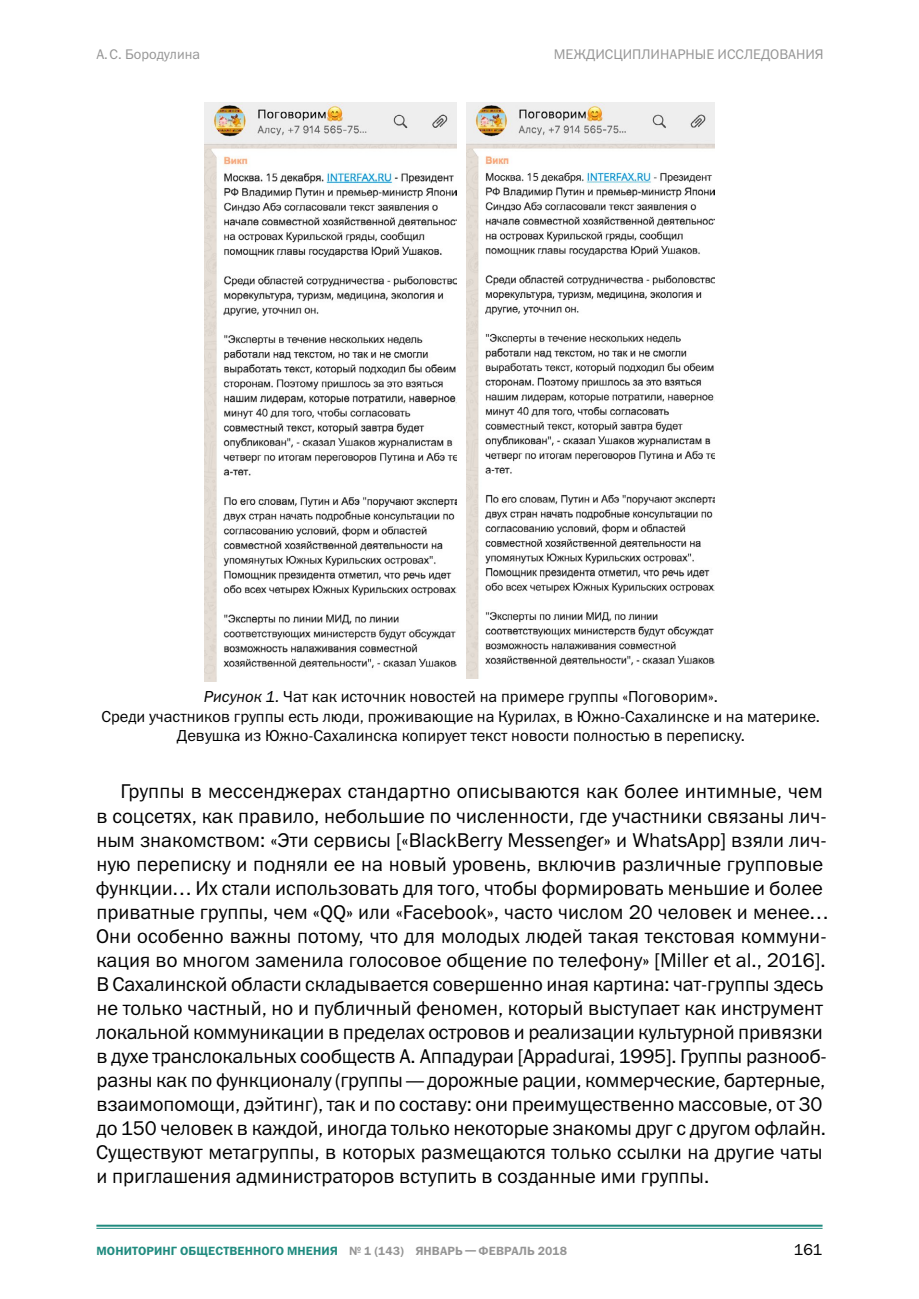
<style>
.page{position:relative;width:919px;height:1299px;background:#fff}
.page>*{position:absolute;margin:0;border:0;box-sizing:border-box;transform-origin:0 0}
.GENERAL_TEXT{font:20px/24px "Franklin Gothic ITC";color:#000}
.Picture_number_and_t{font:16px/19.2px "Franklin Gothic ITC";color:#000;text-align:center}
.t1{font:14px "Franklin Gothic ITC";color:#959595}
.t2{font:600 12px "Franklin Gothic ITC";letter-spacing:.01em;color:#208b7f}
.t3{font:600 12px "Franklin Gothic ITC";letter-spacing:.005em;color:#959595}
.s1{font-style:italic}
.s2{color:#959595}
</style>
<div class="page">
<hr style="left:96px;top:1224px;width:726px;height:2px;background:#208b7f">
<hr style="left:96px;top:1227px;width:726px;height:1px;background:#208b7f">
<img style="left:204px;top:102px;width:252px;height:579px">
<img style="left:466px;top:102px;width:248px;height:576px">
<p class="t1" style="left:96px;top:46px;width:105px">А.С. Бородулина</p>
<p class="t1" style="left:553px;top:46px;width:271px">МЕЖДИСЦИПЛИНАРНЫЕ ИССЛЕДОВАНИЯ</p>
<p class="Picture_number_and_t" style="left:101px;top:687px;width:720px"><span class="s1">Рисунок 1.</span> Чат как источник новостей на примере группы «Поговорим».<br>Среди участников группы есть люди, проживающие на Курилах, в Южно-Сахалинске и на материке.<br>Девушка из Южно-Сахалинска копирует текст новости полностью в переписку.</p>
<p class="GENERAL_TEXT" style="left:96px;top:779px;width:733px;text-indent:25px">Группы в мессенджерах стандартно описываются как более интимные, чем в соцсетях, как правило, небольшие по численности, где участники связаны лич&shy;ным знакомством: «Эти сервисы [«BlackBerry Messenger» и WhatsApp] взяли лич&shy;ную переписку и подняли ее на новый уровень, включив различные групповые функции… Их стали использовать для того, чтобы формировать меньшие и более приватные группы, чем «QQ» или «Facebook», часто числом 20 человек и менее… Они особенно важны потому, что для молодых людей такая текстовая коммуни&shy;кация во многом заменила голосовое общение по телефону» [Miller et al., 2016].<br>В Сахалинской области складывается совершенно иная картина: чат-группы здесь не только частный, но и публичный феномен, который выступает как инструмент локальной коммуникации в пределах островов и реализации культурной привязки в духе транслокальных сообществ А. Аппадураи [Appadurai, 1995]. Группы разнооб&shy;разны как по функционалу (группы— дорожные рации, коммерческие, бартерные, взаимопомощи, дэйтинг), так и по составу: они преимущественно массовые, от 30 до 150 человек в каждой, иногда только некоторые знакомы друг с другом офлайн.<br>Существуют метагруппы, в которых размещаются только ссылки на другие чаты и приглашения администраторов вступить в созданные ими группы.</p>
<p class="t2" style="left:96px;top:1243px;width:328px">МОНИТОРИНГ ОБЩЕСТВЕННОГО МНЕНИЯ <span class="s2">№ 1 (143) янв</span></p>
<p class="t3" style="left:440px;top:1243px;width:57px">арь—февр</p>
<p class="t3" style="left:511px;top:1243px;width:57px">аль 2018</p>
<p class="Picture_number_and_t" style="left:793px;top:1239px;width:30px">161</p>
</div>
